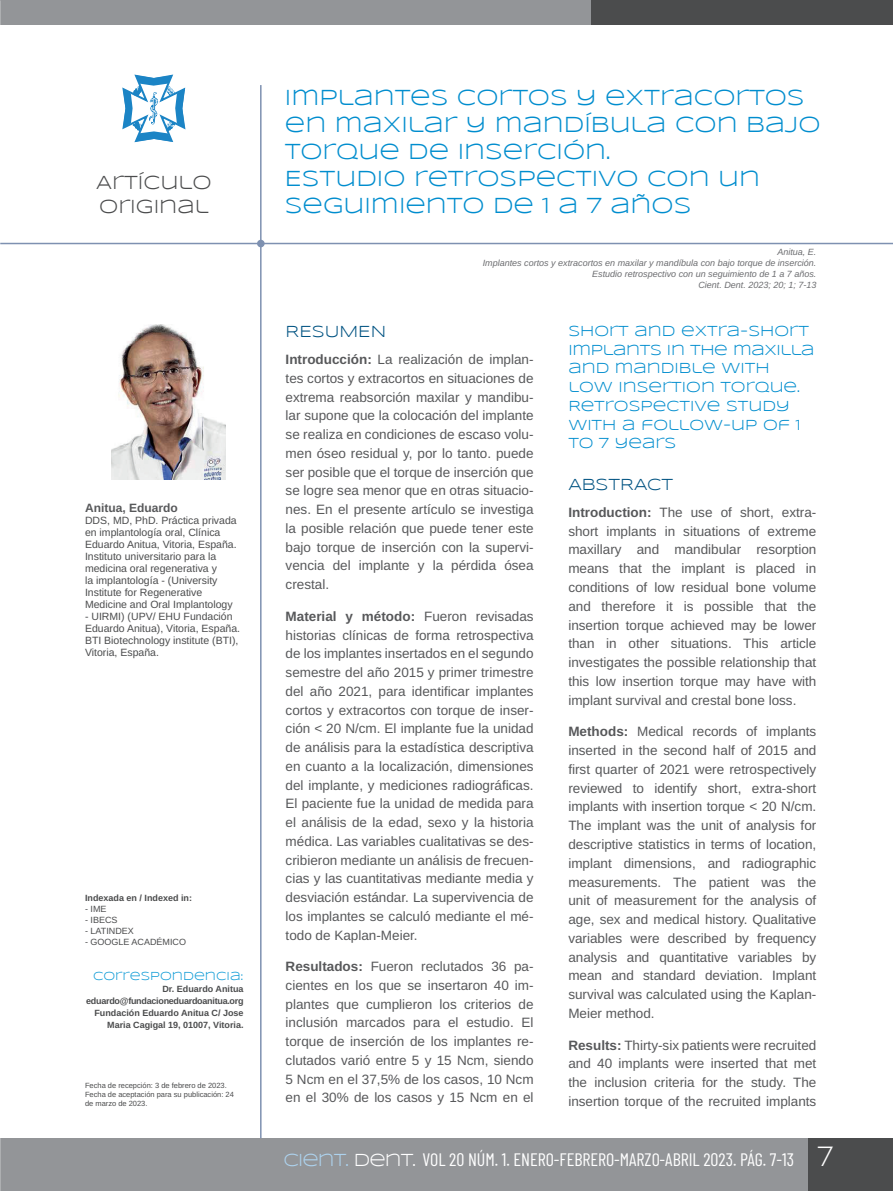
<style>
.page{position:relative;width:893px;height:1191px;background:#fff}
.page>*{position:absolute;margin:0;border:0;box-sizing:border-box;transform-origin:0 0}
.t1{font:22.5px/27px "Syncopate";color:#008dce}
.t2{font:19.5px/23.4px "Syncopate";color:#4b4c4d}
.t3{font:18px "Barlow Condensed";color:#fff}
.t4{font:16.5px "Syncopate";color:#015382}
.t5{font:15px/18.8px "Syncopate";color:#008dce}
.t6{font:13.5px/18.8px "Arimo";color:#57585a;text-align:justify}
.t7{font:12px "Syncopate";color:#0a99d5}
.t8{font:700 12px "Arimo";color:#57585a}
.t9{font:10.5px/12px "Arimo";color:#4b4c4d}
.t10{font:italic 9px/10.8px "Arimo";color:#6c6d70;text-align:right}
.t11{font:700 9px/12px "Arimo";color:#4b4c4d;text-align:right}
.t12{font:9px "Arimo";color:#4b4c4d}
.t13{font:7.5px/9px "Arimo";color:#4b4c4d}
.s1{font-weight:700}
.s2{font-family:"Syncopate";color:#add2ed}
.s3{font-family:"Syncopate"}
.s4{font-family:"Walkway";font-weight:700;font-size:30px}
</style>
<div class="page">
<div style="left:0;top:1138px;width:893px;height:53px;background:#939598"></div>
<div style="left:808px;top:1138px;width:85px;height:53px;background:#4b4c4d"></div>
<div style="left:0;top:0;width:893px;height:25px;background:#939598"></div>
<div style="left:591px;top:0;width:302px;height:25px;background:#4b4c4d"></div>
<div style="left:257px;top:240px;width:8px;height:7px;background:#7e91b1;border-radius:50%"></div>
<hr style="left:0;top:243px;width:893px;height:1px;background:#7e91b1">
<svg style="left:122px;top:74px;width:64px;height:68px"></svg>
<hr style="left:260px;top:85px;width:2px;height:1053px;background:#7e91b1">
<img style="left:111px;top:324px;width:115px;height:155px">
<img style="left:0;top:0;width:1px;height:1191px">
<h2 class="t2" style="left:96px;top:171px;width:117px">ARTÍCULO<br>ORIGINAL</h2>
<p class="t8" style="left:85px;top:499px;width:94px">Anitua, Eduardo</p>
<p class="t9" style="left:85px;top:515px;width:153px">DDS, MD, PhD. Práctica privada en implantología oral, Clínica<br>Eduardo Anitua, Vitoria, España.<br>Instituto universitario para la medicina oral regenerativa y<br>la implantología - (University<br>Institute for Regenerative<br>Medicine and Oral Implantology</p>
<p class="t9" style="left:85px;top:611px;width:157px">- UIRMI) (UPV/ EHU Fundación<br>Eduardo Anitua), Vitoria, España.<br>BTI Biotechnology institute (BTI),<br>Vitoria, España.</p>
<p class="t11" style="left:85px;top:892px;width:109px">Indexada en / Indexed in:</p>
<p class="t12" style="left:85px;top:902px;width:23px">- IME</p>
<p class="t12" style="left:85px;top:913px;width:34px">- IBECS</p>
<p class="t12" style="left:85px;top:924px;width:50px">- LATINDEX</p>
<p class="t12" style="left:85px;top:935px;width:103px">- GOOGLE ACADÉMICO</p>
<p class="t7" style="left:93px;top:969px;width:152px">CORRESPONDENCIA:</p>
<p class="t11" style="left:86px;top:983px;width:159px">Dr. Eduardo Anitua eduardo@fundacioneduardoanitua.org<br>Fundación Eduardo Anitua C/ Jose<br>Maria Cagigal 19, 01007, Vitoria.</p>
<p class="t13" style="left:85px;top:1080px;width:150px">Fecha de recepción: 3 de febrero de 2023.<br>Fecha de aceptación para su publicación: 24 de marzo de 2023.</p>
<h1 class="t1" style="left:285px;top:84px;width:537px">IMPLANTES CORTOS Y EXTRACORTOS<br>EN MAXILAR Y MANDÍBULA CON BAJO<br>TORQUE DE INSERCIÓN.<br>ESTUDIO RETROSPECTIVO CON UN<br>SEGUIMIENTO DE 1 A 7 AÑOS</h1>
<p class="t10" style="left:483px;top:247px;width:335px">Anitua, E.<br>Implantes cortos y extracortos en maxilar y mandíbula con bajo torque de inserción.<br>Estudio retrospectivo con un seguimiento de 1 a 7 años.<br>Cient. Dent. 2023; 20; 1; 7-13</p>
<p class="t4" style="left:286px;top:322px;width:102px">RESUMEN</p>
<p class="t6" style="left:286px;top:350px;width:250px"><span class="s1">Introducción:</span> La realización de implan&shy;tes cortos y extracortos en situaciones de extrema reabsorción maxilar y mandibu&shy;lar supone que la colocación del implante se realiza en condiciones de escaso volu&shy;men óseo residual y, por lo tanto. puede ser posible que el torque de inserción que se logre sea menor que en otras situacio&shy;nes. En el presente artículo se investiga la posible relación que puede tener este bajo torque de inserción con la supervi&shy;vencia del implante y la pérdida ósea crestal.</p>
<p class="t6" style="left:286px;top:607px;width:250px"><span class="s1">Material y método:</span> Fueron revisadas historias clínicas de forma retrospectiva de los implantes insertados en el segundo semestre del año 2015 y primer trimestre del año 2021, para identificar implantes cortos y extracortos con torque de inser&shy;ción &lt; 20 N/cm. El implante fue la unidad de análisis para la estadística descriptiva en cuanto a la localización, dimensiones del implante, y mediciones radiográficas.<br>El paciente fue la unidad de medida para el análisis de la edad, sexo y la historia médica. Las variables cualitativas se des&shy;cribieron mediante un análisis de frecuen&shy;cias y las cuantitativas mediante media y desviación estándar. La supervivencia de los implantes se calculó mediante el mé&shy;todo de Kaplan-Meier.</p>
<p class="t6" style="left:286px;top:957px;width:250px"><span class="s1">Resultados:</span> Fueron reclutados 36 pa&shy;cientes en los que se insertaron 40 im&shy;plantes que cumplieron los criterios de inclusión marcados para el estudio. El torque de inserción de los implantes re&shy;clutados varió entre 5 y 15 Ncm, siendo 5 Ncm en el 37,5% de los casos, 10 Ncm en el 30% de los casos y 15 Ncm en el</p>
<p class="t5" style="left:568px;top:321px;width:248px">SHORT AND EXTRA-SHORT<br>IMPLANTS IN THE MAXILLA<br>AND MANDIBLE WITH<br>LOW INSERTION TORQUE.<br>RETROSPECTIVE STUDY<br>WITH A FOLLOW-UP OF 1<br>TO 7 YEARS</p>
<p class="t4" style="left:568px;top:474px;width:106px">ABSTRACT</p>
<p class="t6" style="left:568px;top:503px;width:250px"><span class="s1">Introduction:</span> The use of short, extra&shy;short implants in situations of extreme maxillary and mandibular resorption means that the implant is placed in conditions of low residual bone volume and therefore it is possible that the insertion torque achieved may be lower than in other situations. This article investigates the possible relationship that this low insertion torque may have with implant survival and crestal bone loss.</p>
<p class="t6" style="left:568px;top:722px;width:250px"><span class="s1">Methods:</span> Medical records of implants inserted in the second half of 2015 and first quarter of 2021 were retrospectively reviewed to identify short, extra-short implants with insertion torque &lt; 20 N/cm.<br>The implant was the unit of analysis for descriptive statistics in terms of location, implant dimensions, and radiographic measurements. The patient was the unit of measurement for the analysis of age, sex and medical history. Qualitative variables were described by frequency analysis and quantitative variables by mean and standard deviation. Implant survival was calculated using the Kaplan-Meier method.</p>
<p class="t6" style="left:568px;top:1035px;width:250px"><span class="s1">Results:</span> Thirty-six patients were recruited and 40 implants were inserted that met the inclusion criteria for the study. The insertion torque of the recruited implants</p>
<h3 class="t3" style="left:283px;top:1146px;width:552px"><span class="s2">CIENT.</span> <span class="s3">DENT.</span> VOL 20 NÚM. 1. ENERO-FEBRERO-MARZO-ABRIL 2023. PÁG. 7-13 <span class="s4">7</span></h3>
</div>
